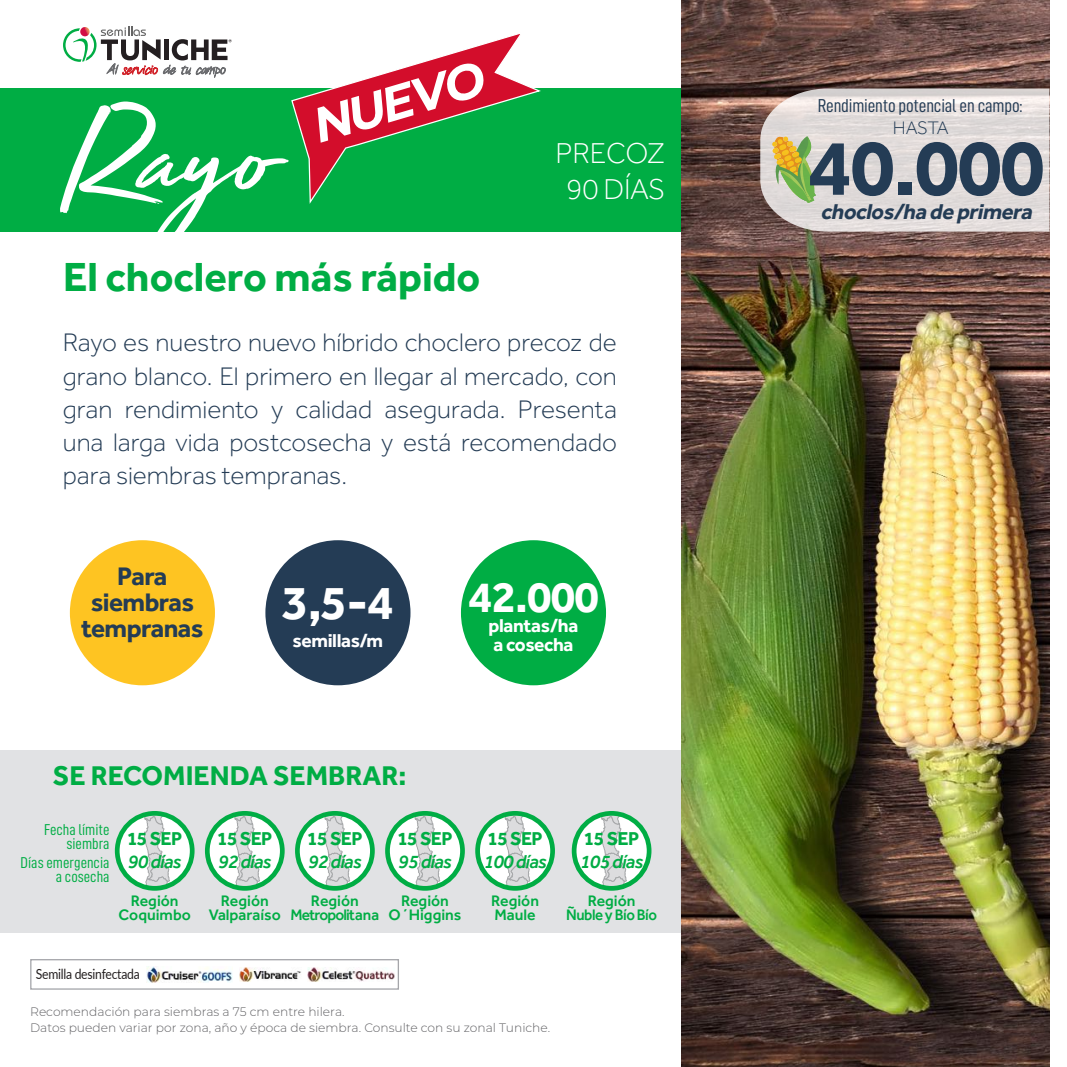
<style>
.page{position:relative;width:1067px;height:1067px;background:#fff}
.page>*{position:absolute;margin:0;border:0;box-sizing:border-box;transform-origin:0 0}
.t1{font:134.4px "High Tide";color:#fff}
.t2{font:700 81.38px "Effra";color:#243c55}
.t3{font:700 49px "Effra";color:#fff}
.t4{font:italic 700 48.65px "Montserrat";color:#fff}
.t5{font:700 44.8px "Effra";color:#fff}
.t6{font:700 42px "Effra";color:#00ad44}
.t7{font:300 29.75px/35.4px "Effra";letter-spacing:-.01em;color:#fff;text-align:center}
.t8{font:700 28px "Effra";color:#00ad44}
.t9{font:300 26.25px/33.2px "Effra";letter-spacing:-.005em;color:#243c55;text-align:justify}
.t10{font:700 26.25px/26.2px "Effra";letter-spacing:-.02em;color:#243c55;text-align:center}
.t11{font:italic 700 22.22px "Effra";color:#243c55}
.t12{font:italic 500 19.25px "Effra";letter-spacing:-.03em;color:#00ad44}
.t13{font:700 19.25px "Effra";letter-spacing:-.03em;color:#00ad44}
.t14{font:700 19.25px "Effra";letter-spacing:-.02em;color:#fff}
.t15{font:18.72px "D DIN Condensed";letter-spacing:-.01em;color:#243c55}
.t16{font:300 18.72px "Effra";letter-spacing:-.025em;color:#243c55}
.t17{font:500 15.75px/14px "Effra";color:#00ad44;text-align:center}
.t18{font:15.75px/14.2px "D DIN Condensed";color:#00ad44;text-align:right}
.t19{font:500 15.75px/14px "Effra";letter-spacing:-.06em;color:#00ad44;text-align:center}
.t20{font:500 15.75px/14px "Effra";letter-spacing:-.03em;color:#00ad44;text-align:center}
.t21{font:14px "Lato";letter-spacing:-.02em;color:#231f20;scale:.87 1}
.t22{font:300 12.25px/15.8px "Montserrat";color:#616164}
</style>
<div class="page">
<div style="left:0;top:750px;width:765px;height:183px;background:#e1e2e4"></div>
<div style="left:0;top:88px;width:765px;height:144px;background:#00ad44"></div>
<img style="left:682px;top:0;width:367px;height:1067px">
<svg style="left:760px;top:88px;width:289px;height:144px;background:#dad4cd"></svg>
<div style="left:30px;top:959px;width:369px;height:30px;border:1px solid #a5a6aa"></div>
<img style="left:239px;top:967px;width:62px;height:15px">
<img style="left:147px;top:966px;width:85px;height:16px">
<svg style="left:209px;top:981px;width:18px;height:1px"></svg>
<img style="left:307px;top:967px;width:88px;height:15px">
<div style="left:70px;top:540px;width:145px;height:145px;background:#fec422;border-radius:50%"></div>
<div style="left:461px;top:540px;width:145px;height:145px;background:#00ad44;border-radius:50%"></div>
<div style="left:265px;top:540px;width:145px;height:145px;background:#243c55;border-radius:50%"></div>
<svg style="left:291px;top:34px;width:250px;height:170px"></svg>
<svg style="left:63px;top:27px;width:169px;height:51px"></svg>
<svg style="left:297px;top:813px;width:75px;height:75px;background:#def4e7"></svg>
<svg style="left:324px;top:813px;width:32px;height:75px"></svg>
<div style="left:295px;top:811px;width:80px;height:79px;border:5px solid #00ad44;border-radius:50%"></div>
<div style="left:117px;top:813px;width:75px;height:75px;background:#fff;border-radius:50%"></div>
<svg style="left:144px;top:813px;width:32px;height:75px"></svg>
<div style="left:115px;top:811px;width:79px;height:79px;border:5px solid #00ad44;border-radius:50%"></div>
<svg style="left:207px;top:813px;width:75px;height:75px;background:#def4e7"></svg>
<svg style="left:234px;top:813px;width:32px;height:75px"></svg>
<div style="left:205px;top:811px;width:80px;height:79px;border:5px solid #00ad44;border-radius:50%"></div>
<svg style="left:387px;top:813px;width:75px;height:75px;background:#ddf4e6"></svg>
<svg style="left:414px;top:813px;width:33px;height:75px"></svg>
<div style="left:385px;top:811px;width:80px;height:79px;border:5px solid #00ad44;border-radius:50%"></div>
<svg style="left:477px;top:813px;width:75px;height:75px;background:#ddf4e6"></svg>
<svg style="left:504px;top:813px;width:33px;height:75px"></svg>
<div style="left:475px;top:811px;width:80px;height:79px;border:5px solid #00ad44;border-radius:50%"></div>
<div style="left:574px;top:813px;width:75px;height:75px;background:#fff;border-radius:50%"></div>
<svg style="left:601px;top:813px;width:32px;height:75px"></svg>
<div style="left:572px;top:811px;width:79px;height:79px;border:5px solid #00ad44;border-radius:50%"></div>
<h1 class="t1" style="left:63px;top:64px;width:213px">Rayo</h1>
<h3 class="t4" style="left:304px;top:94px;width:178px;rotate:-17deg">NUEVO</h3>
<h3 class="t6" style="left:63px;top:251px;width:419px">El choclero más rápido</h3>
<p class="t7" style="left:555px;top:136px;width:111px">PRECOZ<br>90 DÍAS</p>
<p class="t9" style="left:63px;top:326px;width:556px">Rayo es nuestro nuevo híbrido choclero precoz de grano blanco. El primero en llegar al mercado, con gran rendimiento y calidad asegurada. Presenta una larga vida postcosecha y está recomendado para siembras tempranas.</p>
<p class="t10" style="left:81px;top:562px;width:124px">Para siembras tempranas</p>
<h3 class="t5" style="left:468px;top:570px;width:132px">42.000</h3>
<p class="t14" style="left:488px;top:614px;width:91px">plantas/ha</p>
<h3 class="t3" style="left:282px;top:573px;width:114px">3,5-4</h3>
<p class="t14" style="left:293px;top:628px;width:92px">semillas/m</p>
<p class="t14" style="left:493px;top:633px;width:82px">a cosecha</p>
<p class="t8" style="left:53px;top:759px;width:355px">SE RECOMIENDA SEMBRAR:</p>
<p class="t18" style="left:44px;top:822px;width:67px">Fecha límite siembra</p>
<p class="t18" style="left:21px;top:855px;width:90px">Días emergencia a cosecha</p>
<p class="t13" style="left:127px;top:827px;width:57px">15 SEP</p>
<p class="t12" style="left:128px;top:849px;width:55px">90 días</p>
<p class="t17" style="left:119px;top:893px;width:74px">Región<br>Coquimbo</p>
<p class="t13" style="left:217px;top:827px;width:57px">15 SEP</p>
<p class="t12" style="left:218px;top:849px;width:55px">92 días</p>
<p class="t17" style="left:209px;top:893px;width:74px">Región<br>Valparaíso</p>
<p class="t13" style="left:307px;top:827px;width:57px">15 SEP</p>
<p class="t12" style="left:308px;top:849px;width:55px">92 días</p>
<p class="t19" style="left:291px;top:893px;width:90px">Región<br>Metropolitana</p>
<p class="t13" style="left:397px;top:827px;width:57px">15 SEP</p>
<p class="t12" style="left:398px;top:849px;width:55px">95 días</p>
<p class="t17" style="left:388px;top:893px;width:74px">Región<br>O´Higgins</p>
<p class="t13" style="left:487px;top:827px;width:57px">15 SEP</p>
<p class="t12" style="left:483px;top:849px;width:65px">100 días</p>
<p class="t17" style="left:491px;top:893px;width:49px;text-align:left">Región<br>Maule</p>
<p class="t13" style="left:584px;top:827px;width:57px">15 SEP</p>
<p class="t12" style="left:580px;top:849px;width:65px">105 días</p>
<p class="t20" style="left:566px;top:893px;width:92px">Región<br>Ñuble y Bío Bío</p>
<p class="t21" style="left:36px;top:964px;width:121px">Semilla desinfectada</p>
<p class="t22" style="left:30px;top:1003px;width:521px">Recomendación para siembras a 75 cm entre hilera.<br>Datos pueden variar por zona, año y época de siembra. Consulte con su zonal Tuniche.</p>
<p class="t15" style="left:817px;top:95px;width:206px">Rendimiento potencial en campo:</p>
<p class="t16" style="left:893px;top:117px;width:57px">HASTA</p>
<h2 class="t2" style="left:807px;top:118px;width:238px">40.000</h2>
<p class="t11" style="left:820px;top:198px;width:218px">choclos/ha de primera</p>
</div>
